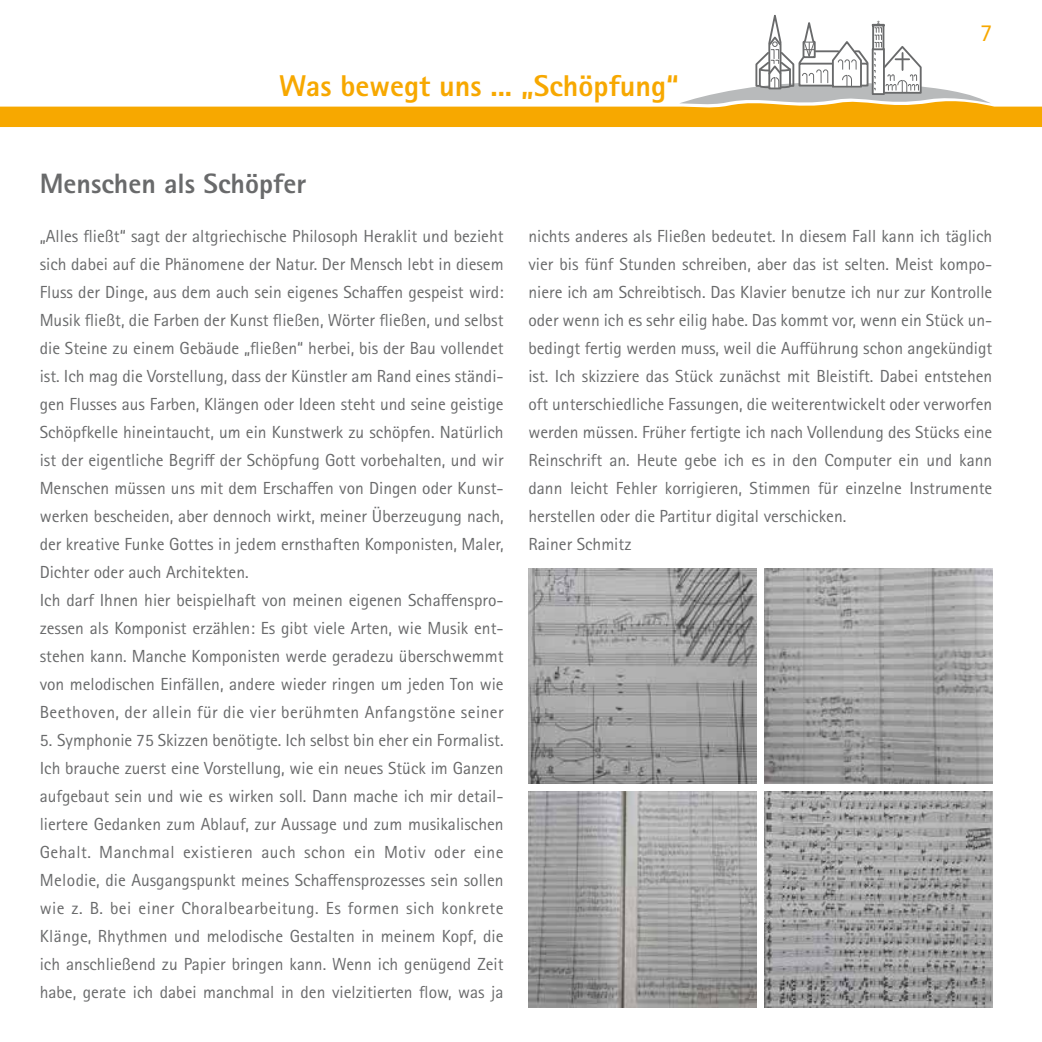
<style>
.page{position:relative;width:1042px;height:1042px;background:#fff}
.page>*{position:absolute;margin:0;border:0;box-sizing:border-box;transform-origin:0 0}
.t1{font:800 30.1px "Rotis Sans Serif Std";color:#f7a800}
.t2{font:800 28px "Rotis Sans Serif Std";color:#696a6b}
.t3{font:24.5px "Rotis Sans Serif Std";color:#f7a800}
.t4{font:17.5px/28px "Rotis Sans Serif Std";color:#696a6b}
</style>
<div class="page">
<svg style="left:0;top:15px;width:1042px;height:112px"></svg>
<img style="left:528px;top:568px;width:228px;height:216px">
<img style="left:764px;top:568px;width:228px;height:216px">
<img style="left:528px;top:791px;width:228px;height:216px">
<img style="left:764px;top:791px;width:228px;height:216px">
<h1 class="t1" style="left:279px;top:66px;width:401px">Was bewegt uns ... „Schöpfung“</h1>
<h3 class="t3" style="left:980px;top:18px;width:14px">7</h3>
<h2 class="t2" style="left:40px;top:166px;width:268px">Menschen als Schöpfer</h2>
<p class="t4" style="left:40px;top:222px;width:465px">„Alles fließt“ sagt der altgriechische Philosoph Heraklit und bezieht sich dabei auf die Phänomene der Natur. Der Mensch lebt in diesem Fluss der Dinge, aus dem auch sein eigenes Schaffen gespeist wird:<br>Musik fließt, die Farben der Kunst fließen, Wörter fließen, und selbst die Steine zu einem Gebäude „fließen“ herbei, bis der Bau vollendet ist. Ich mag die Vorstellung, dass der Künstler am Rand eines ständi&shy;gen Flusses aus Farben, Klängen oder Ideen steht und seine geistige Schöpfkelle hineintaucht, um ein Kunstwerk zu schöpfen. Natürlich ist der eigentliche Begriff der Schöpfung Gott vorbehalten, und wir Menschen müssen uns mit dem Erschaffen von Dingen oder Kunst&shy;werken bescheiden, aber dennoch wirkt, meiner Überzeugung nach, der kreative Funke Gottes in jedem ernsthaften Komponisten, Maler, Dichter oder auch Architekten.<br>Ich darf Ihnen hier beispielhaft von meinen eigenen Schaffenspro&shy;zessen als Komponist erzählen: Es gibt viele Arten, wie Musik ent&shy;stehen kann. Manche Komponisten werde geradezu überschwemmt von melodischen Einfällen, andere wieder ringen um jeden Ton wie Beethoven, der allein für die vier berühmten Anfangstöne seiner</p>
<p class="t4" style="left:40px;top:726px;width:465px;text-align:justify">5. Symphonie 75 Skizzen benötigte. Ich selbst bin eher ein Formalist.<br>Ich brauche zuerst eine Vorstellung, wie ein neues Stück im Ganzen aufgebaut sein und wie es wirken soll. Dann mache ich mir detail&shy;liertere Gedanken zum Ablauf, zur Aussage und zum musikalischen Gehalt. Manchmal existieren auch schon ein Motiv oder eine Melodie, die Ausgangspunkt meines Schaffensprozesses sein sollen wie z. B. bei einer Choralbearbeitung. Es formen sich konkrete Klänge, Rhythmen und melodische Gestalten in meinem Kopf, die ich anschließend zu Papier bringen kann. Wenn ich genügend Zeit habe, gerate ich dabei manchmal in den vielzitierten flow, was ja</p>
<p class="t4" style="left:528px;top:222px;width:465px">nichts anderes als Fließen bedeutet. In diesem Fall kann ich täglich vier bis fünf Stunden schreiben, aber das ist selten. Meist kompo&shy;niere ich am Schreibtisch. Das Klavier benutze ich nur zur Kontrolle oder wenn ich es sehr eilig habe. Das kommt vor, wenn ein Stück un&shy;bedingt fertig werden muss, weil die Aufführung schon angekündigt ist. Ich skizziere das Stück zunächst mit Bleistift. Dabei entstehen oft unterschiedliche Fassungen, die weiterentwickelt oder verworfen werden müssen. Früher fertigte ich nach Vollendung des Stücks eine Reinschrift an. Heute gebe ich es in den Computer ein und kann dann leicht Fehler korrigieren, Stimmen für einzelne Instrumente herstellen oder die Partitur digital verschicken.<br>Rainer Schmitz</p>
</div>
